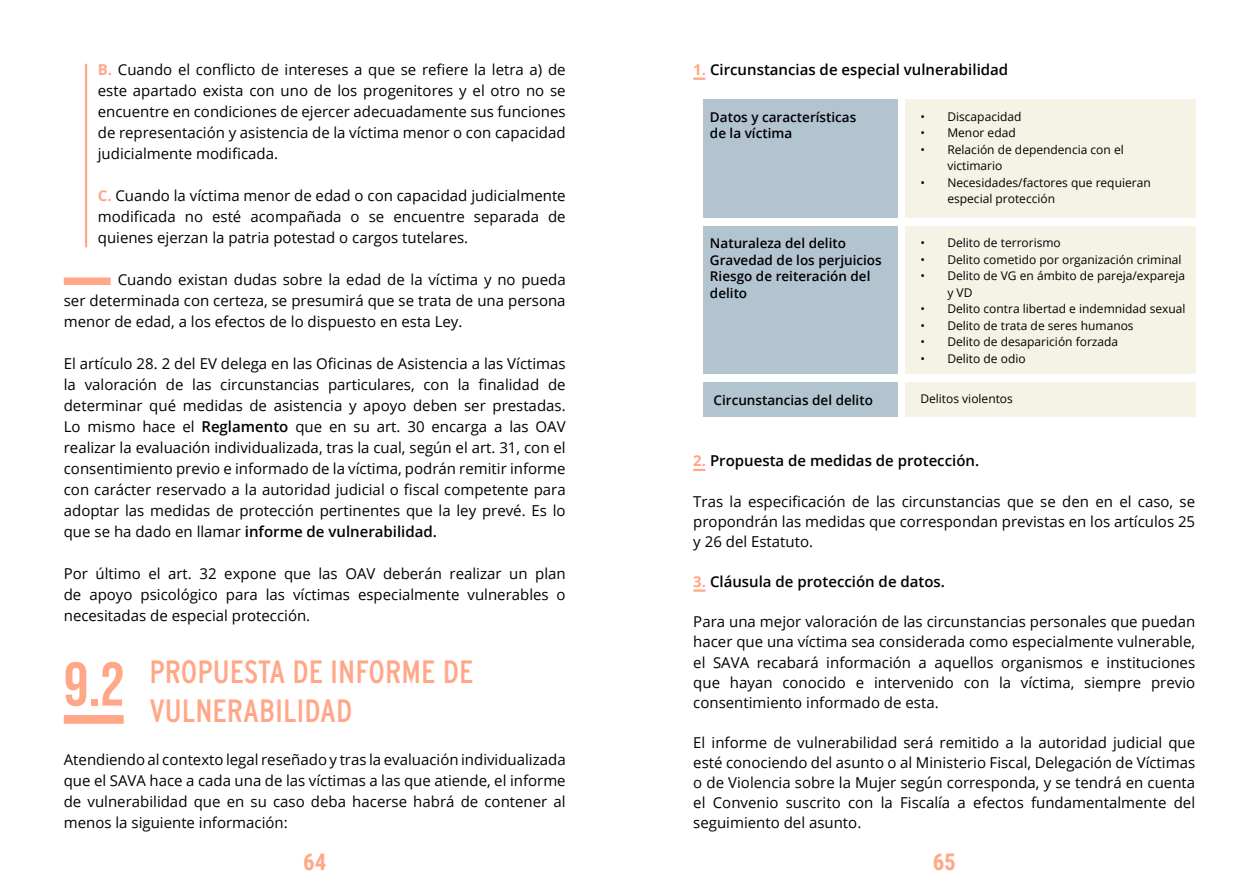
<style>
.page{position:relative;width:1259px;height:893px;background:#fff}
.page>*{position:absolute;margin:0;border:0;box-sizing:border-box;transform-origin:0 0}
.t1{font:61.65px "Bebas Neue";color:#ffa787}
.t2{font:condensed 32.25px/38.7px "Interstate";color:#ffa787}
.t3{font:700 22.95px "Roboto Condensed";color:#ffa787}
.t4{font:15px/21px "Open Sans";color:#000;text-align:justify}
.t5{font:600 15px "Open Sans";color:#000}
.t6{font:600 13.5px/16.5px "Open Sans";color:#000}
.t7{font:12px/16.5px "Open Sans";color:#000}
.s1{font-weight:700;color:#ffa787}
.s2{font-weight:600}
</style>
<div class="page">
<div style="left:64px;top:277px;width:47px;height:8px;background:#ffa787"></div>
<div style="left:64px;top:715px;width:60px;height:9px;background:#ffa787"></div>
<hr style="left:85px;top:64px;width:2px;height:183px;background:#ffa787">
<svg style="left:693px;top:78px;width:12px;height:2px"></svg>
<div style="left:703px;top:100px;width:194px;height:118px;background:#b3c4d1"></div>
<div style="left:905px;top:100px;width:290px;height:118px;background:#f5f3e6"></div>
<div style="left:703px;top:226px;width:194px;height:148px;background:#b3c4d1"></div>
<div style="left:905px;top:226px;width:290px;height:148px;background:#f5f3e6"></div>
<div style="left:703px;top:383px;width:194px;height:34px;background:#b3c4d1"></div>
<div style="left:905px;top:383px;width:290px;height:34px;background:#f5f3e6"></div>
<svg style="left:693px;top:469px;width:12px;height:2px"></svg>
<svg style="left:693px;top:589px;width:12px;height:3px"></svg>
<p class="t4" style="left:98px;top:59px;width:469px"><span class="s1">B.</span> Cuando el conflicto de intereses a que se refiere la letra a) de este apartado exista con uno de los progenitores y el otro no se encuentre en condiciones de ejercer adecuadamente sus funciones de representación y asistencia de la víctima menor o con capacidad judicialmente modificada.</p>
<p class="t4" style="left:98px;top:185px;width:469px"><span class="s1">C.</span> Cuando la víctima menor de edad o con capacidad judicialmente modificada no esté acompañada o se encuentre separada de quienes ejerzan la patria potestad o cargos tutelares.</p>
<p class="t4" style="left:64px;top:269px;width:503px;text-indent:54px">Cuando existan dudas sobre la edad de la víctima y no pueda ser determinada con certeza, se presumirá que se trata de una persona menor de edad, a los efectos de lo dispuesto en esta Ley.</p>
<p class="t4" style="left:64px;top:353px;width:503px">El artículo 28. 2 del EV delega en las Oficinas de Asistencia a las Víctimas la valoración de las circunstancias particulares, con la finalidad de determinar qué medidas de asistencia y apoyo deben ser prestadas.<br>Lo mismo hace el <span class="s2">Reglamento</span> que en su art. 30 encarga a las OAV realizar la evaluación individualizada, tras la cual, según el art. 31, con el consentimiento previo e informado de la víctima, podrán remitir informe con carácter reservado a la autoridad judicial o fiscal competente para adoptar las medidas de protección pertinentes que la ley prevé. Es lo que se ha dado en llamar <span class="s2">informe de vulnerabilidad.</span></p>
<p class="t4" style="left:64px;top:563px;width:503px">Por último el art. 32 expone que las OAV deberán realizar un plan de apoyo psicológico para las víctimas especialmente vulnerables o necesitadas de especial protección.</p>
<h2 class="t2" style="left:149px;top:652px;width:326px">PROPUESTA DE INFORME DE<br>VULNERABILIDAD</h2>
<h1 class="t1" style="left:64px;top:649px;width:62px">9.2</h1>
<p class="t4" style="left:64px;top:749px;width:503px">Atendiendo al contexto legal reseñado y tras la evaluación individualizada que el SAVA hace a cada una de las víctimas a las que atiende, el informe de vulnerabilidad que en su caso deba hacerse habrá de contener al menos la siguiente información:</p>
<p class="t5" style="left:693px;top:60px;width:316px"><span class="s1">1.</span> Circunstancias de especial vulnerabilidad</p>
<p class="t6" style="left:710px;top:108px;width:148px">Datos y características de la víctima</p>
<p class="t7" style="left:920px;top:108px;width:103px">• Discapacidad</p>
<p class="t7" style="left:920px;top:124px;width:97px">• Menor edad</p>
<p class="t7" style="left:947px;top:141px;width:178px;text-indent:-27px">• Relación de dependencia con el victimario</p>
<p class="t7" style="left:947px;top:174px;width:205px;text-indent:-27px">• Necesidades/factores que requieran especial protección</p>
<p class="t6" style="left:710px;top:235px;width:173px">Naturaleza del delito<br>Gravedad de los perjuicios<br>Riesgo de reiteración del delito</p>
<p class="t7" style="left:920px;top:234px;width:142px">• Delito de terrorismo</p>
<p class="t7" style="left:920px;top:251px;width:263px">• Delito cometido por organización criminal</p>
<p class="t7" style="left:947px;top:267px;width:239px;text-indent:-27px">• Delito de VG en ámbito de pareja/expareja y VD</p>
<p class="t7" style="left:920px;top:300px;width:267px">• Delito contra libertad e indemnidad sexual</p>
<p class="t7" style="left:920px;top:317px;width:215px">• Delito de trata de seres humanos</p>
<p class="t7" style="left:920px;top:333px;width:199px">• Delito de desaparición forzada</p>
<p class="t7" style="left:920px;top:350px;width:107px">• Delito de odio</p>
<p class="t6" style="left:713px;top:391px;width:161px">Circunstancias del delito</p>
<p class="t7" style="left:920px;top:390px;width:94px">Delitos violentos</p>
<p class="t5" style="left:693px;top:451px;width:287px"><span class="s1">2.</span> Propuesta de medidas de protección.</p>
<p class="t4" style="left:693px;top:491px;width:503px;line-height:20.1px">Tras la especificación de las circunstancias que se den en el caso, se propondrán las medidas que correspondan previstas en los artículos 25 y 26 del Estatuto.</p>
<p class="t5" style="left:693px;top:571px;width:253px"><span class="s1">3.</span> Cláusula de protección de datos.</p>
<p class="t4" style="left:693px;top:611px;width:503px;line-height:20.1px">Para una mejor valoración de las circunstancias personales que puedan hacer que una víctima sea considerada como especialmente vulnerable, el SAVA recabará información a aquellos organismos e instituciones que hayan conocido e intervenido con la víctima, siempre previo consentimiento informado de esta.</p>
<p class="t4" style="left:693px;top:732px;width:503px;line-height:20.1px">El informe de vulnerabilidad será remitido a la autoridad judicial que esté conociendo del asunto o al Ministerio Fiscal, Delegación de Víctimas o de Violencia sobre la Mujer según corresponda, y se tendrá en cuenta el Convenio suscrito con la Fiscalía a efectos fundamentalmente del seguimiento del asunto.</p>
<h3 class="t3" style="left:303px;top:846px;width:25px">64</h3>
<h3 class="t3" style="left:932px;top:846px;width:25px">65</h3>
</div>
